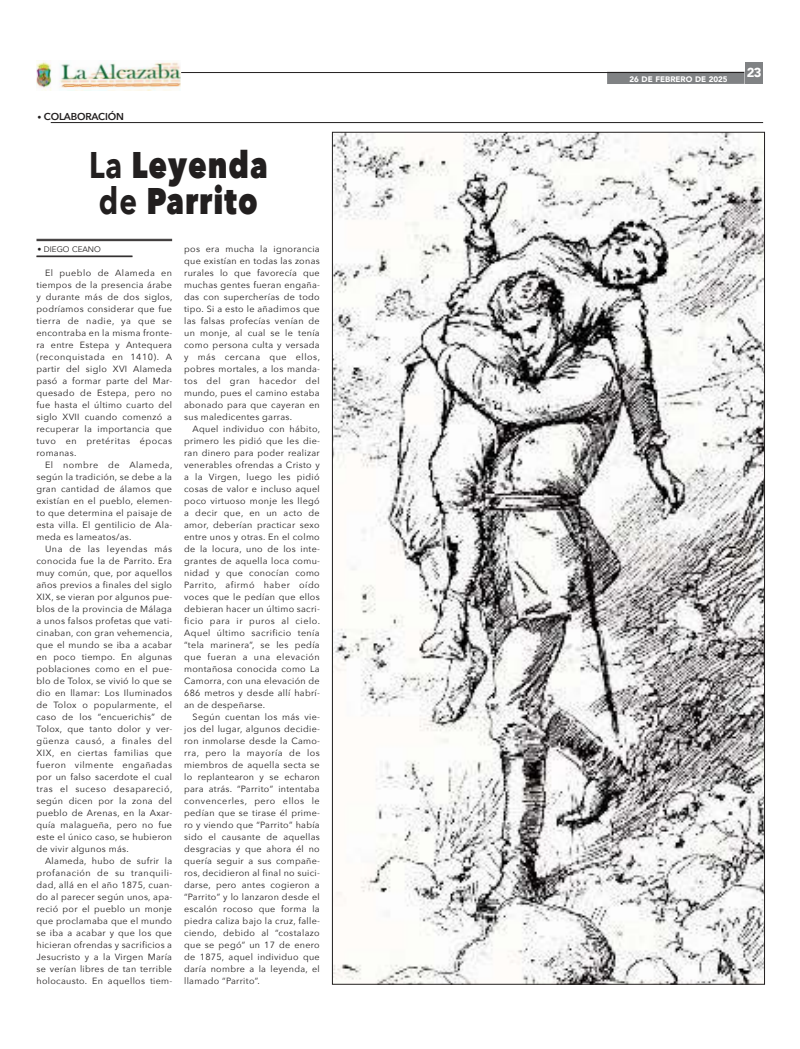
<style>
.page{position:relative;width:800px;height:1049px;background:#fff}
.page>*{position:absolute;margin:0;border:0;box-sizing:border-box;transform-origin:0 0}
.t1{font:800 37px/36px "Avenir Next";letter-spacing:.035em;color:#221f1f;scale:.8 1}
.t2{font:900 13px "Avenir";color:#fff}
.t3{font:600 10px "Avenir Next";letter-spacing:-.02em;color:#221f1f}
.t4{font:9px/12px "Avenir Next";letter-spacing:.035em;color:#221f1f;text-align:justify}
.t5{font:900 8px "Avenir";color:#fff}
.t6{font:8px "Avenir";color:#221f1f}
.s1{font-family:"Avenir";font-weight:400;font-size:8px}
.s2{font-weight:700}
</style>
<div class="page">
<hr style="left:51px;top:122px;width:712px;height:1px;background:#221f1f">
<hr style="left:36px;top:239px;width:136px;height:1px;background:#221f1f">
<hr style="left:36px;top:240px;width:136px;height:1px;background:#221f1f">
<hr style="left:36px;top:256px;width:96px;height:1px;background:#221f1f">
<div style="left:607px;top:72px;width:143px;height:12px;background:#808284"></div>
<hr style="left:181px;top:72px;width:563px;height:1px;background:#221f1f">
<svg style="left:744px;top:71px;width:1px;height:13px"></svg>
<div style="left:745px;top:63px;width:18px;height:21px;background:#808284"></div>
<img style="left:37px;top:60px;width:144px;height:31px">
<img style="left:334px;top:134px;width:428px;height:848px">
<p class="t3" style="left:37px;top:110px;width:88px"><span class="s1">ï</span> COLABORACIÓN</p>
<h1 class="t1" style="left:89px;top:149px;width:225px"><span class="s2">La</span> Leyenda <span class="s2">de</span> Parrito</h1>
<p class="t6" style="left:37px;top:245px;width:65px">ï DIEGO CEANO</p>
<p class="t4" style="left:36px;top:268px;width:137px;text-indent:9px">El pueblo de Alameda en tiempos de la presencia árabe y durante más de dos siglos, podríamos considerar que fue tierra de nadie, ya que se encontraba en la misma fronte&shy;ra entre Estepa y Antequera (reconquistada en 1410). A partir del siglo XVI Alameda pasó a formar parte del Mar&shy;quesado de Estepa, pero no fue hasta el último cuarto del siglo XVII cuando comenzó a recuperar la importancia que tuvo en pretéritas épocas romanas.</p>
<p class="t4" style="left:36px;top:460px;width:137px;text-indent:9px">El nombre de Alameda, según la tradición, se debe a la gran cantidad de álamos que existían en el pueblo, elemen&shy;to que determina el paisaje de esta villa. El gentilicio de Ala&shy;meda es lameatos/as.</p>
<p class="t4" style="left:36px;top:544px;width:137px;text-indent:9px">Una de las leyendas más conocida fue la de Parrito. Era muy común, que, por aquellos años previos a finales del siglo XIX, se vieran por algunos pue&shy;blos de la provincia de Málaga a unos falsos profetas que vati&shy;cinaban, con gran vehemencia, que el mundo se iba a acabar en poco tiempo. En algunas poblaciones como en el pue&shy;blo de Tolox, se vivió lo que se dio en llamar: Los Iluminados de Tolox o popularmente, el caso de los “encuerichis” de Tolox, que tanto dolor y ver&shy;güenza causó, a finales del XIX, en ciertas familias que fueron vilmente engañadas por un falso sacerdote el cual tras el suceso desapareció, según dicen por la zona del pueblo de Arenas, en la Axar&shy;quía malagueña, pero no fue este el único caso, se hubieron de vivir algunos más.</p>
<p class="t4" style="left:36px;top:856px;width:137px;text-indent:9px">Alameda, hubo de sufrir la profanación de su tranquili&shy;dad, allá en el año 1875, cuan&shy;do al parecer según unos, apa&shy;reció por el pueblo un monje que proclamaba que el mundo se iba a acabar y que los que hicieran ofrendas y sacrificios a Jesucristo y a la Virgen María se verían libres de tan terrible holocausto. En aquellos tiem-</p>
<p class="t4" style="left:184px;top:244px;width:137px">pos era mucha la ignorancia que existían en todas las zonas rurales lo que favorecía que muchas gentes fueran engaña&shy;das con supercherías de todo tipo. Si a esto le añadimos que las falsas profecías venían de un monje, al cual se le tenía como persona culta y versada y más cercana que ellos, pobres mortales, a los manda&shy;tos del gran hacedor del mundo, pues el camino estaba abonado para que cayeran en sus maledicentes garras.</p>
<p class="t4" style="left:184px;top:424px;width:137px;text-indent:9px">Aquel individuo con hábito, primero les pidió que les die&shy;ran dinero para poder realizar venerables ofrendas a Cristo y a la Virgen, luego les pidió cosas de valor e incluso aquel poco virtuoso monje les llegó a decir que, en un acto de amor, deberían practicar sexo entre unos y otras. En el colmo de la locura, uno de los inte&shy;grantes de aquella loca comu&shy;nidad y que conocían como Parrito, afirmó haber oído voces que le pedían que ellos debieran hacer un último sacri&shy;ficio para ir puros al cielo.<br>Aquel último sacrificio tenía “tela marinera”, se les pedía que fueran a una elevación montañosa conocida como La Camorra, con una elevación de 686 metros y desde allí habrí&shy;an de despeñarse.</p>
<p class="t4" style="left:184px;top:712px;width:137px;text-indent:9px">Según cuentan los más vie&shy;jos del lugar, algunos decidie&shy;ron inmolarse desde la Camo&shy;rra, pero la mayoría de los miembros de aquella secta se lo replantearon y se echaron para atrás. “Parrito” intentaba convencerles, pero ellos le pedían que se tirase él prime&shy;ro y viendo que “Parrito” había sido el causante de aquellas desgracias y que ahora él no quería seguir a sus compañe&shy;ros, decidieron al final no suici&shy;darse, pero antes cogieron a “Parrito” y lo lanzaron desde el escalón rocoso que forma la piedra caliza bajo la cruz, falle&shy;ciendo, debido al “costalazo que se pegó” un 17 de enero de 1875, aquel individuo que daría nombre a la leyenda, el llamado “Parrito”.</p>
<p class="t5" style="left:629px;top:75px;width:100px">26 DE FEBRERO DE 2025</p>
<h2 class="t2" style="left:746px;top:65px;width:16px">23</h2>
</div>
